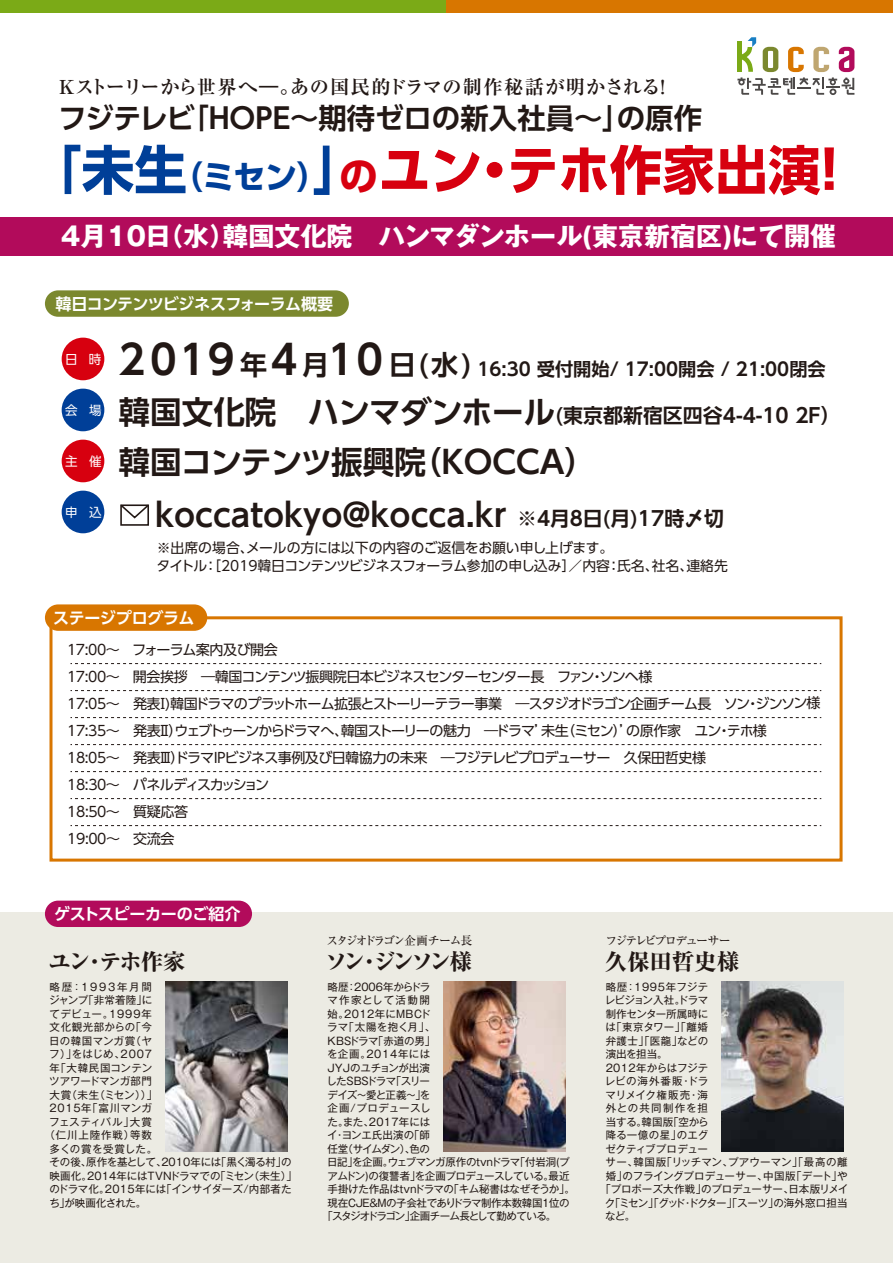
<style>
.page{position:relative;width:893px;height:1263px;background:#fff}
.page>*{position:absolute;margin:0;border:0;box-sizing:border-box;transform-origin:0 0}
.t1{font:700 52.8px "UD Shin Go Pro";color:#d7000f}
.t2{font:700 31.65px/52.3px "UD Shin Go Pro De";color:#221815}
.t3{font:700 28.5px "UD Shin Go Pro De";color:#221815}
.t4{font:700 26.1px "Gothic MB101 Pro";color:#fff}
.t5{font:800 22.5px "Ryumin Pro";letter-spacing:-.065em;color:#221815}
.t6{font:700 19.95px "UD Shin Go Pro De";color:#221815}
.t7{font:700 19.2px "Ryumin Pro";letter-spacing:.02em;color:#221815}
.t8{font:700 18.3px "UD Shin Go Pro De";color:#221815}
.t9{font:700 16.05px "UD Shin Go Pro De";letter-spacing:-.025em;color:#fff}
.t10{font:14.1px/27px "UD Shin Go Pro";letter-spacing:-.06em;color:#221815}
.t11{font:13.8px/17.2px "UD Shin Go Pro";letter-spacing:-.015em;color:#221815}
.t12{font:12.6px "UD Shin Go Pro";color:#fff}
.t13{font:500 12px "Ryumin Pro";letter-spacing:-.135em;color:#221815}
.t14{font:10.5px "Gothic MB101 Pro";letter-spacing:-.01em;color:#221815}
.t15{font:10.5px "Gothic MB101 Pro";letter-spacing:-.03em;color:#221815}
.t16{font:10.5px "Gothic MB101 Pro";letter-spacing:.03em;color:#221815}
.t17{font:10.5px "Gothic MB101 Pro";letter-spacing:-.045em;color:#221815}
.t18{font:10.5px "Gothic MB101 Pro";letter-spacing:-.04em;color:#221815}
.t19{font:10.5px "Gothic MB101 Pro";letter-spacing:-.07em;color:#221815}
.t20{font:10.5px "Gothic MB101 Pro";letter-spacing:.055em;color:#221815}
.t21{font:10.5px "Gothic MB101 Pro";letter-spacing:.04em;color:#221815}
.t22{font:10.5px "Gothic MB101 Pro";letter-spacing:.02em;color:#221815}
.t23{font:10.5px "Gothic MB101 Pro";letter-spacing:.07em;color:#221815}
.t24{font:10.5px "Gothic MB101 Pro";letter-spacing:.085em;color:#221815}
.t25{font:10.5px "Gothic MB101 Pro";letter-spacing:-.065em;color:#221815}
.t26{font:10.5px "Gothic MB101 Pro";letter-spacing:-.085em;color:#221815}
.t27{font:10.5px "Gothic MB101 Pro";letter-spacing:.075em;color:#221815}
.t28{font:10.5px "Gothic MB101 Pro";letter-spacing:.065em;color:#221815}
.t29{font:10.5px "Gothic MB101 Pro";letter-spacing:-.06em;color:#221815}
.t30{font:10.5px "Gothic MB101 Pro";letter-spacing:.17em;color:#221815}
.t31{font:10.5px "Gothic MB101 Pro";letter-spacing:.035em;color:#221815}
.t32{font:10.5px "Gothic MB101 Pro";letter-spacing:.025em;color:#221815}
.t33{font:10.5px "Gothic MB101 Pro";letter-spacing:.045em;color:#221815}
.t34{font:10.5px "Gothic MB101 Pro";letter-spacing:.12em;color:#221815}
.t35{font:10.5px "Gothic MB101 Pro";letter-spacing:.1em;color:#221815}
.s1{color:#003f98}
.s2{font-size:32.4px;color:#003f98}
.s3{font-size:38.85px}
.s4{font-size:40.35px}
.s5{font-size:27px}
.s6{font-size:31.65px}
.s7{font-size:19.95px}
</style>
<div class="page">
<div style="left:62px;top:389px;width:42px;height:42px;background:#003f98;border-radius:50%"></div>
<div style="left:50px;top:616px;width:793px;height:245px;border:3px solid #d87600"></div>
<div style="left:0;top:913px;width:893px;height:350px;background:#ecebe3"></div>
<div style="left:0;top:0;width:446px;height:13px;background:#7baa17"></div>
<div style="left:0;top:217px;width:893px;height:39px;background:#b20b5b"></div>
<div style="left:446px;top:0;width:447px;height:13px;background:#d87600"></div>
<div style="left:62px;top:338px;width:42px;height:42px;background:#d7000f;border-radius:50%"></div>
<div style="left:62px;top:440px;width:42px;height:42px;background:#d7000f;border-radius:50%"></div>
<div style="left:62px;top:491px;width:42px;height:42px;background:#003f98;border-radius:50%"></div>
<img style="left:165px;top:981px;width:122px;height:170px">
<img style="left:443px;top:981px;width:122px;height:170px">
<img style="left:721px;top:981px;width:122px;height:170px">
<svg style="left:737px;top:37px;width:117px;height:58px"></svg>
<div style="left:45px;top:901px;width:207px;height:26px;background:#b20b5b;border-radius:13px"></div>
<div style="left:45px;top:604px;width:162px;height:27px;background:#d87600;border-radius:13px"></div>
<div style="left:45px;top:290px;width:304px;height:27px;background:#7b882e;border-radius:13px"></div>
<svg style="left:70px;top:663px;width:751px;height:1px"></svg>
<svg style="left:70px;top:690px;width:751px;height:1px"></svg>
<svg style="left:70px;top:717px;width:751px;height:1px"></svg>
<svg style="left:70px;top:744px;width:751px;height:1px"></svg>
<svg style="left:70px;top:771px;width:751px;height:1px"></svg>
<svg style="left:70px;top:798px;width:751px;height:1px"></svg>
<svg style="left:70px;top:825px;width:751px;height:1px"></svg>
<div style="left:120px;top:504px;width:29px;height:22px;border:2px solid #221815"></div>
<svg style="left:120px;top:504px;width:29px;height:16px"></svg>
<h3 class="t7" style="left:59px;top:71px;width:615px">Kストーリーから世界へ―。あの国民的ドラマの制作秘話が明かされる！</h3>
<h3 class="t3" style="left:58px;top:95px;width:645px">フジテレビ「HOPE～期待ゼロの新入社員～」の原作</h3>
<h1 class="t1" style="left:29px;top:127px;width:828px"><span class="s1">「未生</span><span class="s2">（ミセン）</span><span class="s1">」</span><span class="s3">の</span>ユン・テホ作家出演！</h1>
<h3 class="t4" style="left:61px;top:215px;width:777px">4月10日（水）韓国文化院　ハンマダンホール(東京新宿区)にて開催</h3>
<h3 class="t9" style="left:56px;top:291px;width:279px">韓日コンテンツビジネスフォーラム概要</h3>
<p class="t12" style="left:65px;top:349px;width:38px">日 時</p>
<p class="t12" style="left:65px;top:400px;width:38px">会 場</p>
<p class="t12" style="left:65px;top:451px;width:38px">主 催</p>
<p class="t12" style="left:65px;top:502px;width:38px">申 込</p>
<h3 class="t8" style="left:119px;top:355px;width:709px"><span class="s4">2019</span> <span class="s5">年</span><span class="s4">4</span> <span class="s5">月</span><span class="s4">10</span> <span class="s5">日(水)</span> 16:30 受付開始/ 17:00開会 / 21:00閉会</h3>
<h3 class="t6" style="left:119px;top:399px;width:724px"><span class="s6">韓国文化院　ハンマダンホール</span>(東京都新宿区四谷4-4-10 2F）</h3>
<h2 class="t2" style="left:155px;top:435px;width:570px;text-indent:-37px">韓国コンテンツ振興院（KOCCA）koccatokyo@kocca.kr <span class="s7">※4月8日(月)17時〆切</span></h2>
<h3 class="t11" style="left:156px;top:539px;width:573px">※出席の場合、メールの方には以下の内容のご返信をお願い申し上げます。<br>タイトル：［2019韓日コンテンツビジネスフォーラム参加の申し込み］／内容：氏名、社名、連絡先</h3>
<h3 class="t9" style="left:53px;top:605px;width:143px">ステージプログラム</h3>
<p class="t10" style="left:67px;top:636px;width:755px">17:00～　フォーラム案内及び開会<br>17:00～　開会挨拶　―韓国コンテンツ振興院日本ビジネスセンターセンター長　ファン・ソンヘ様<br>17:05～　発表Ⅰ)韓国ドラマのプラットホーム拡張とストーリーテラー事業　―スタジオドラゴン企画チーム長　ソン・ジンソン様17:35～　発表Ⅱ）ウェブトゥーンからドラマへ、韓国ストーリーの魅力　―ドラマ’未生（ミセン）’の原作家　ユン・テホ様<br>18:05～　発表Ⅲ）ドラマＩＰビジネス事例及び日韓協力の未来　―フジテレビプロデューサー　久保田哲史様<br>18:30～　パネルディスカッション<br>18:50～　質疑応答<br>19:00～　交流会</p>
<h3 class="t9" style="left:54px;top:901px;width:188px">ゲストスピーカーのご紹介</h3>
<h3 class="t5" style="left:48px;top:944px;width:139px">ユン・テホ作家</h3>
<p class="t30" style="left:50px;top:978px;width:104px">略歴：1993年月間</p>
<p class="t14" style="left:49px;top:991px;width:105px">ジャンプ「非常着陸」に</p>
<p class="t27" style="left:50px;top:1005px;width:104px">てデビュー。1999年</p>
<p class="t20" style="left:50px;top:1018px;width:104px">文化観光部からの「今</p>
<p class="t31" style="left:49px;top:1032px;width:104px">日の韓国マンガ賞（ヤ</p>
<p class="t20" style="left:49px;top:1045px;width:104px">フ）」をはじめ、2007</p>
<p class="t32" style="left:50px;top:1059px;width:104px">年「大韓民国コンテン</p>
<p class="t14" style="left:49px;top:1072px;width:104px">ツアワードマンガ部門</p>
<p class="t14" style="left:50px;top:1086px;width:109px">大賞（未生（ミセン））」</p>
<p class="t28" style="left:50px;top:1099px;width:104px">2015年「富川マンガ</p>
<p class="t14" style="left:49px;top:1113px;width:104px">フェスティバル」大賞</p>
<p class="t24" style="left:44px;top:1126px;width:109px">（仁川上陸作戦）等数</p>
<p class="t16" style="left:50px;top:1140px;width:109px">多くの賞を受賞した。</p>
<p class="t15" style="left:50px;top:1153px;width:244px">その後、原作を基として、2010年には「黒く濁る村」の</p>
<p class="t14" style="left:50px;top:1167px;width:249px">映画化。2014年にはTVNドラマでの「ミセン（未生）」</p>
<p class="t14" style="left:50px;top:1180px;width:244px">のドラマ化。2015年には「インサイダーズ/内部者た</p>
<p class="t14" style="left:49px;top:1194px;width:99px">ち」が映画化された。</p>
<p class="t13" style="left:326px;top:931px;width:148px">スタジオドラゴン企画チーム長</p>
<p class="t13" style="left:605px;top:931px;width:127px">フジテレビプロデューサー</p>
<h3 class="t5" style="left:325px;top:944px;width:149px">ソン・ジンソン様</h3>
<h3 class="t5" style="left:605px;top:944px;width:136px">久保田哲史様</h3>
<p class="t14" style="left:328px;top:978px;width:104px">略歴：2006年からドラ</p>
<p class="t34" style="left:327px;top:991px;width:104px">マ作家として活動開</p>
<p class="t21" style="left:328px;top:1005px;width:105px">始。2012年にMBCド</p>
<p class="t22" style="left:327px;top:1018px;width:110px">ラマ「太陽を抱く月」、</p>
<p class="t14" style="left:328px;top:1032px;width:109px">KBSドラマ「赤道の男」</p>
<p class="t23" style="left:327px;top:1045px;width:105px">を企画。2014年には</p>
<p class="t14" style="left:328px;top:1059px;width:104px">JYJのユチョンが出演</p>
<p class="t25" style="left:326px;top:1072px;width:105px">したSBSドラマ「スリー</p>
<p class="t14" style="left:327px;top:1086px;width:104px">デイズ～愛と正義～」を</p>
<p class="t33" style="left:328px;top:1099px;width:104px">企画/プロデュースし</p>
<p class="t16" style="left:327px;top:1113px;width:104px">た。また、2017年には</p>
<p class="t14" style="left:327px;top:1126px;width:104px">イ・ヨンエ氏出演の「師</p>
<p class="t26" style="left:328px;top:1140px;width:104px">任堂（サイムダン）、色の</p>
<p class="t17" style="left:327px;top:1153px;width:244px">日記」を企画。ウェブマンガ原作のtvnドラマ「付岩洞(プ</p>
<p class="t18" style="left:327px;top:1167px;width:244px">アムドン)の復讐者」を企画プロデュースしている。最近</p>
<p class="t15" style="left:328px;top:1180px;width:249px">手掛けた作品はtvnドラマの「キム秘書はなぜそうか」。</p>
<p class="t15" style="left:328px;top:1194px;width:244px">現在CJE＆Mの子会社でありドラマ制作本数韓国1位の</p>
<p class="t19" style="left:322px;top:1207px;width:235px">「スタジオドラゴン」企画チーム長として勤めている。</p>
<p class="t23" style="left:606px;top:978px;width:104px">略歴：1995年フジテ</p>
<p class="t29" style="left:605px;top:991px;width:105px">レビジョン入社。ドラマ</p>
<p class="t14" style="left:606px;top:1005px;width:104px">制作センター所属時に</p>
<p class="t14" style="left:605px;top:1018px;width:104px">は「東京タワー」「離婚</p>
<p class="t14" style="left:606px;top:1032px;width:104px">弁護士」「医龍」などの</p>
<p class="t14" style="left:606px;top:1045px;width:64px">演出を担当。</p>
<p class="t22" style="left:606px;top:1059px;width:104px">2012年からはフジテ</p>
<p class="t24" style="left:605px;top:1072px;width:105px">レビの海外番販・ドラ</p>
<p class="t14" style="left:605px;top:1086px;width:104px">マリメイク権販売・海</p>
<p class="t35" style="left:606px;top:1099px;width:104px">外との共同制作を担</p>
<p class="t14" style="left:606px;top:1113px;width:104px">当する。韓国版「空から</p>
<p class="t21" style="left:606px;top:1126px;width:104px">降る一億の星」のエグ</p>
<p class="t14" style="left:605px;top:1140px;width:104px">ゼクティブプロデュー</p>
<p class="t16" style="left:606px;top:1153px;width:244px">サー、韓国版「リッチマン、プアウーマン」「最高の離</p>
<p class="t14" style="left:606px;top:1167px;width:243px">婚」のフライングプロデューサー、中国版「デート」や</p>
<p class="t14" style="left:600px;top:1180px;width:250px">「プロポーズ大作戦」のプロデューサー、日本版リメイ</p>
<p class="t14" style="left:605px;top:1194px;width:244px">ク「ミセン」「グッド・ドクター」「スーツ」の海外窓口担当</p>
<p class="t14" style="left:605px;top:1207px;width:32px">など。</p>
</div>
